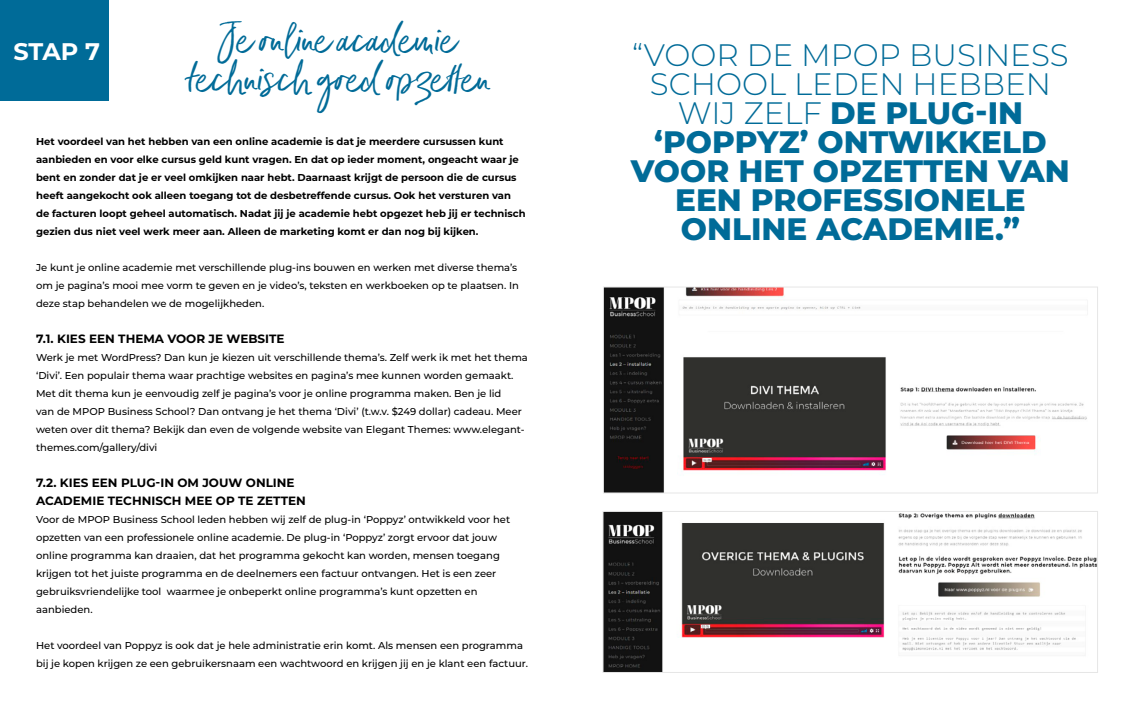
<style>
.page{position:relative;width:1134px;height:709px;background:#fff}
.page>*{position:absolute;margin:0;border:0;box-sizing:border-box;transform-origin:0 0}
.t1{font:49px/39px "Indigo Blue";color:#006b98;text-align:center}
.t2{font:800 31px/29px "Montserrat";color:#006b98;text-align:center}
.t3{font:700 24px "Montserrat";color:#fff}
.t4{font:700 12px/18px "Montserrat";color:#000}
.t5{font:500 10px/18px "Montserrat";color:#000}
.t6{font:700 10px/18px "Montserrat";color:#000}
.s1{font-weight:300}
</style>
<div class="page">
<div style="left:0;top:0;width:108px;height:101px;background:#006b98"></div>
<img style="left:604px;top:513px;width:492px;height:158px">
<div style="left:602px;top:511px;width:496px;height:162px;border:1px solid #e6e6e6"></div>
<img style="left:605px;top:288px;width:483px;height:203px">
<div style="left:603px;top:286px;width:495px;height:207px;border:1px solid #e6e6e6"></div>
<h3 class="t3" style="left:13px;top:34px;width:88px">STAP 7</h3>
<h1 class="t1" style="left:186px;top:22px;width:304px">Je online academie technisch goed opzetten</h1>
<p class="t6" style="left:36px;top:132px;width:491px">Het voordeel van het hebben van een online academie is dat je meerdere cursussen kunt aanbieden en voor elke cursus geld kunt vragen. En dat op ieder moment, ongeacht waar je bent en zonder dat je er veel omkijken naar hebt. Daarnaast krijgt de persoon die de cursus heeft aangekocht ook alleen toegang tot de desbetreffende cursus. Ook het versturen van de facturen loopt geheel automatisch. Nadat jij je academie hebt opgezet heb jij er technisch gezien dus niet veel werk meer aan. Alleen de marketing komt er dan nog bij kijken.</p>
<p class="t5" style="left:36px;top:258px;width:484px">Je kunt je online academie met verschillende plug-ins bouwen en werken met diverse thema’s om je pagina’s mooi mee vorm te geven en je video’s, teksten en werkboeken op te plaatsen. In deze stap behandelen we de mogelijkheden.</p>
<p class="t4" style="left:36px;top:329px;width:250px">7.1. KIES EEN THEMA VOOR JE WEBSITE</p>
<p class="t5" style="left:36px;top:348px;width:493px">Werk je met WordPress? Dan kun je kiezen uit verschillende thema’s. Zelf werk ik met het thema ‘Divi’. Een populair thema waar prachtige websites en pagina’s mee kunnen worden gemaakt.<br>Met dit thema kun je eenvoudig zelf je pagina’s voor je online programma maken. Ben je lid<br>van de MPOP Business School? Dan ontvang je het thema ‘Divi’ (t.w.v. $249 dollar) cadeau. Meer weten over dit thema? Bekijk dan even de volgende website van Elegant Themes: www.elegant&shy;themes.com/gallery/divi</p>
<p class="t4" style="left:36px;top:473px;width:271px">7.2. KIES EEN PLUG-IN OM JOUW ONLINE<br>ACADEMIE TECHNISCH MEE OP TE ZETTEN</p>
<p class="t5" style="left:36px;top:510px;width:476px">Voor de MPOP Business School leden hebben wij zelf de plug-in ‘Poppyz’ ontwikkeld voor het opzetten van een professionele online academie. De plug-in ‘Poppyz’ zorgt ervoor dat jouw online programma kan draaien, dat het programma gekocht kan worden, mensen toegang krijgen tot het juiste programma en de deelnemers een factuur ontvangen. Het is een zeer gebruiksvriendelijke tool waarmee je onbeperkt online programma’s kunt opzetten en aanbieden.</p>
<p class="t5" style="left:36px;top:636px;width:494px">Het voordeel van Poppyz is ook dat je hele administratie erin komt. Als mensen een programma bij je kopen krijgen ze een gebruikersnaam een wachtwoord en krijgen jij en je klant een factuur.</p>
<h2 class="t2" style="left:631px;top:39px;width:440px"><span class="s1">“VOOR DE MPOP BUSINESS<br>SCHOOL LEDEN HEBBEN<br>WIJ ZELF</span> DE PLUG-IN ‘POPPYZ’ ONTWIKKELD<br>VOOR HET OPZETTEN VAN<br>EEN PROFESSIONELE<br>ONLINE ACADEMIE.”</h2>
</div>
